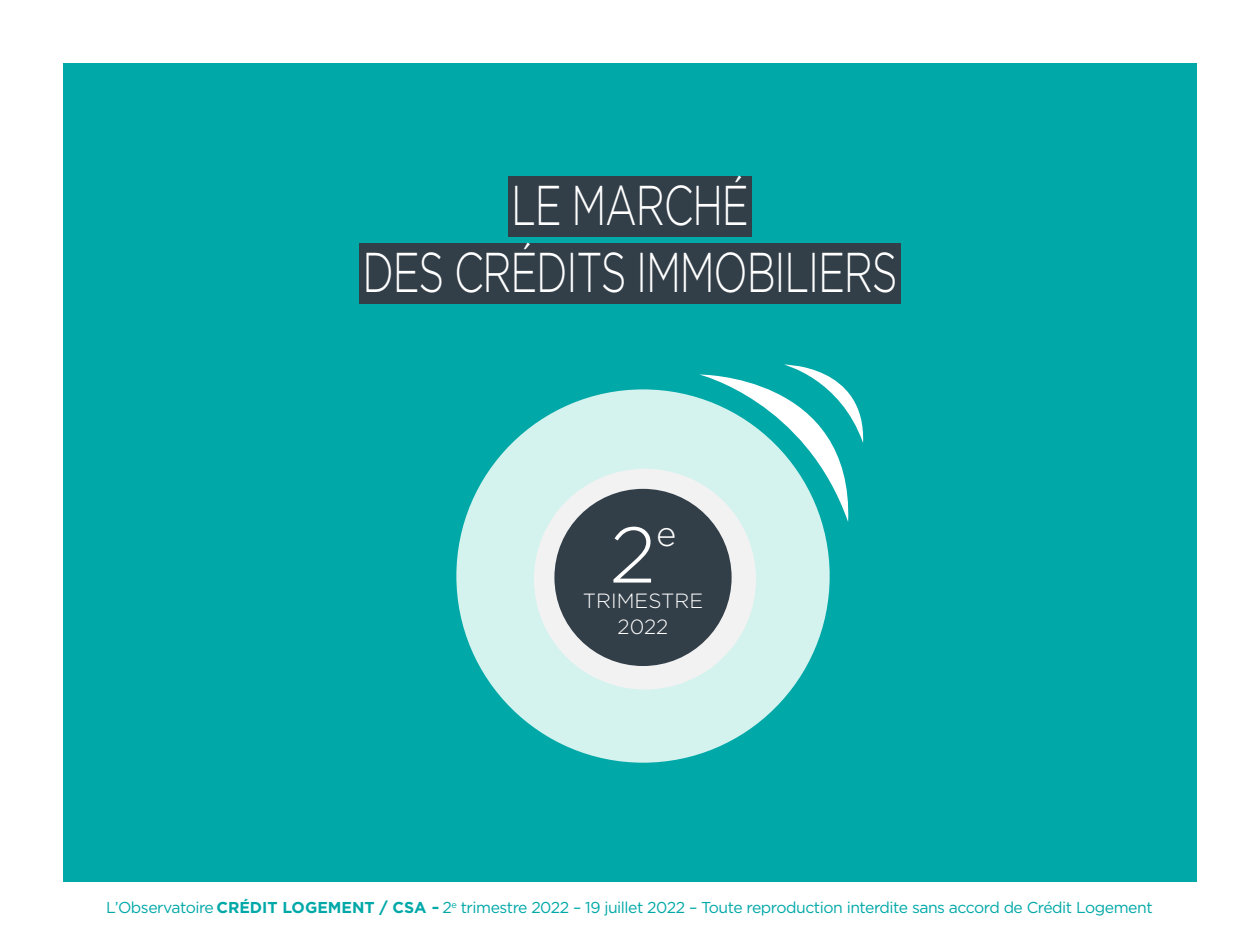
<style>
.page{position:relative;width:1260px;height:945px;background:#fff}
.page>*{position:absolute;margin:0;border:0;box-sizing:border-box;transform-origin:0 0}
.t1{font:300 78.75px "Gotham";color:#fff}
.t2{font:300 56px/66.5px "Gotham";letter-spacing:-.03em;color:#fff;text-align:center;scale:.72 1}
.t3{font:300 34.65px "Gotham";color:#fff}
.t4{font:300 20.65px/25.7px "Gotham";color:#fff;text-align:center}
.t5{font:15.75px "Gotham";letter-spacing:-.03em;color:#00a8a8}
.s1{font-weight:700}
.s2{font-family:"Verdana";font-weight:700}
</style>
<div class="page">
<div style="left:63px;top:63px;width:1134px;height:819px;background:#00a8a8"></div>
<div style="left:456px;top:389px;width:374px;height:374px;background:#d4f3ee;border-radius:50%"></div>
<div style="left:534px;top:469px;width:222px;height:220px;background:#f2f2f2;border-radius:50%"></div>
<div style="left:554px;top:489px;width:178px;height:177px;background:#323e48;border-radius:50%"></div>
<div style="left:508px;top:176px;width:244px;height:61px;background:#323e48"></div>
<div style="left:359px;top:243px;width:542px;height:61px;background:#323e48"></div>
<svg style="left:699px;top:364px;width:165px;height:158px"></svg>
<h2 class="t2" style="left:362px;top:171px;width:745px">LE MARCHÉ<br>DES CRÉDITS IMMOBILIERS</h2>
<h1 class="t1" style="left:610px;top:505px;width:48px">2</h1>
<h3 class="t3" style="left:656px;top:512px;width:22px">e</h3>
<h3 class="t4" style="left:583px;top:588px;width:122px">TRIMESTRE<br>2022</h3>
<p class="t5" style="left:106px;top:897px;width:1048px">L’Observatoire <span class="s1">CRÉDIT LOGEMENT / CSA</span> <span class="s2">-</span> 2<sup>e</sup> trimestre 2022 – 19 juillet 2022 – Toute reproduction interdite sans accord de Crédit Logement</p>
</div>
